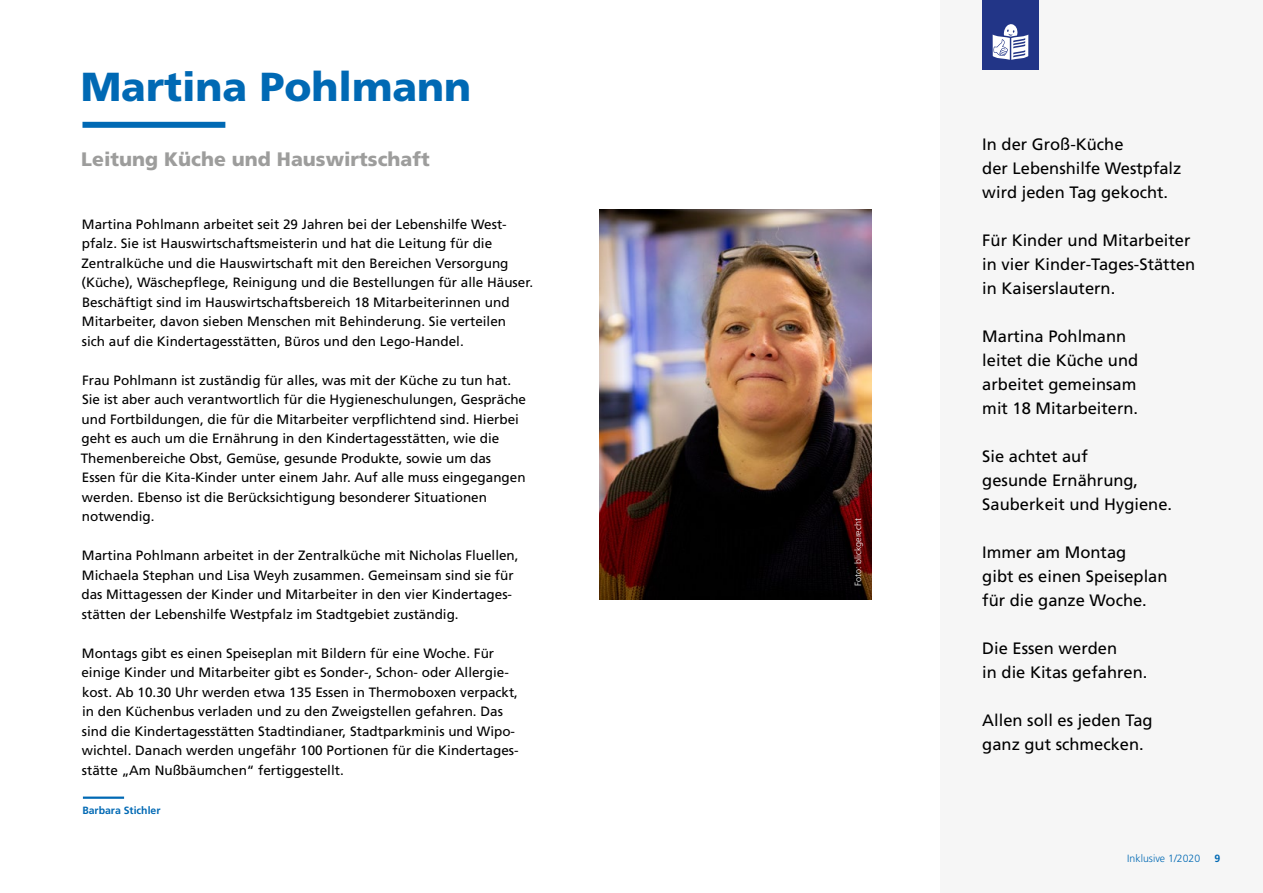
<style>
.page{position:relative;width:1263px;height:893px;background:#fff}
.page>*{position:absolute;margin:0;border:0;box-sizing:border-box;transform-origin:0 0}
.t1{font:900 40.5px "Frutiger LT Pro";color:#0069b4}
.t2{font:900 19.5px "Frutiger LT Pro";color:#9d9d9c}
.t3{font:16.5px/24px "Frutiger LT Pro";color:#000}
.t4{font:13.5px/19.5px "Frutiger LT Pro";color:#000}
.t5{font:700 10.5px "Frutiger LT Pro";color:#0069b4}
.t6{font:300 10.5px "Frutiger LT Pro";color:#0069b4}
.t7{font:300 9px "Frutiger LT Pro";color:#fff}
</style>
<div class="page">
<div style="left:940px;top:0;width:323px;height:893px;background:#f6f6f6"></div>
<div style="left:982px;top:0;width:57px;height:70px;background:#223587"></div>
<svg style="left:993px;top:24px;width:35px;height:36px"></svg>
<div style="left:82px;top:122px;width:143px;height:6px;background:#0069b4"></div>
<hr style="left:83px;top:796px;width:41px;height:3px;background:#0069b4">
<img style="left:600px;top:209px;width:272px;height:390px">
<h1 class="t1" style="left:81px;top:62px;width:392px">Martina Pohlmann</h1>
<h2 class="t2" style="left:81px;top:147px;width:350px">Leitung Küche und Hauswirtschaft</h2>
<p class="t4" style="left:81px;top:214px;width:453px">Martina Pohlmann arbeitet seit 29 Jahren bei der Lebenshilfe West&shy;pfalz. Sie ist Hauswirtschaftsmeisterin und hat die Leitung für die Zentralküche und die Hauswirtschaft mit den Bereichen Versorgung (Küche), Wäschepflege, Reinigung und die Bestellungen für alle Häuser.<br>Beschäftigt sind im Hauswirtschaftsbereich 18 Mitarbeiterinnen und Mitarbeiter, davon sieben Menschen mit Behinderung. Sie verteilen<br>sich auf die Kindertagesstätten, Büros und den Lego-Handel.</p>
<p class="t4" style="left:81px;top:370px;width:447px">Frau Pohlmann ist zuständig für alles, was mit der Küche zu tun hat.<br>Sie ist aber auch verantwortlich für die Hygieneschulungen, Gespräche und Fortbildungen, die für die Mitarbeiter verpflichtend sind. Hierbei geht es auch um die Ernährung in den Kindertagesstätten, wie die Themenbereiche Obst, Gemüse, gesunde Produkte, sowie um das Essen für die Kita-Kinder unter einem Jahr. Auf alle muss eingegangen werden. Ebenso ist die Berücksichtigung besonderer Situationen notwendig.</p>
<p class="t4" style="left:81px;top:546px;width:439px">Martina Pohlmann arbeitet in der Zentralküche mit Nicholas Fluellen, Michaela Stephan und Lisa Weyh zusammen. Gemeinsam sind sie für das Mittagessen der Kinder und Mitarbeiter in den vier Kindertages&shy;stätten der Lebenshilfe Westpfalz im Stadtgebiet zuständig.</p>
<p class="t4" style="left:81px;top:643px;width:439px">Montags gibt es einen Speiseplan mit Bildern für eine Woche. Für einige Kinder und Mitarbeiter gibt es Sonder-, Schon- oder Allergie&shy;kost. Ab 10.30 Uhr werden etwa 135 Essen in Thermoboxen verpackt, in den Küchenbus verladen und zu den Zweigstellen gefahren. Das sind die Kindertagesstätten Stadtindianer, Stadtparkminis und Wipo&shy;wichtel. Danach werden ungefähr 100 Portionen für die Kindertages&shy;stätte „Am Nußbäumchen“ fertiggestellt.</p>
<p class="t5" style="left:82px;top:804px;width:80px">Barbara Stichler</p>
<p class="t7" style="left:853px;top:586px;width:70px;rotate:-90deg">Foto: blickgerecht</p>
<p class="t3" style="left:982px;top:133px;width:201px">In der Groß-Küche<br>der Lebenshilfe Westpfalz wird jeden Tag gekocht.</p>
<p class="t3" style="left:982px;top:229px;width:215px">Für Kinder und Mitarbeiter in vier Kinder-Tages-Stätten in Kaiserslautern.</p>
<p class="t3" style="left:982px;top:325px;width:157px">Martina Pohlmann leitet die Küche und arbeitet gemeinsam mit 18 Mitarbeitern.</p>
<p class="t3" style="left:982px;top:445px;width:191px">Sie achtet auf<br>gesunde Ernährung,<br>Sauberkeit und Hygiene.</p>
<p class="t3" style="left:982px;top:541px;width:187px">Immer am Montag<br>gibt es einen Speiseplan für die ganze Woche.</p>
<p class="t3" style="left:982px;top:637px;width:167px">Die Essen werden<br>in die Kitas gefahren.</p>
<p class="t3" style="left:982px;top:709px;width:172px">Allen soll es jeden Tag ganz gut schmecken.</p>
<p class="t6" style="left:1127px;top:852px;width:74px">Inklusive 1/2020</p>
<p class="t5" style="left:1214px;top:852px;width:7px">9</p>
</div>
